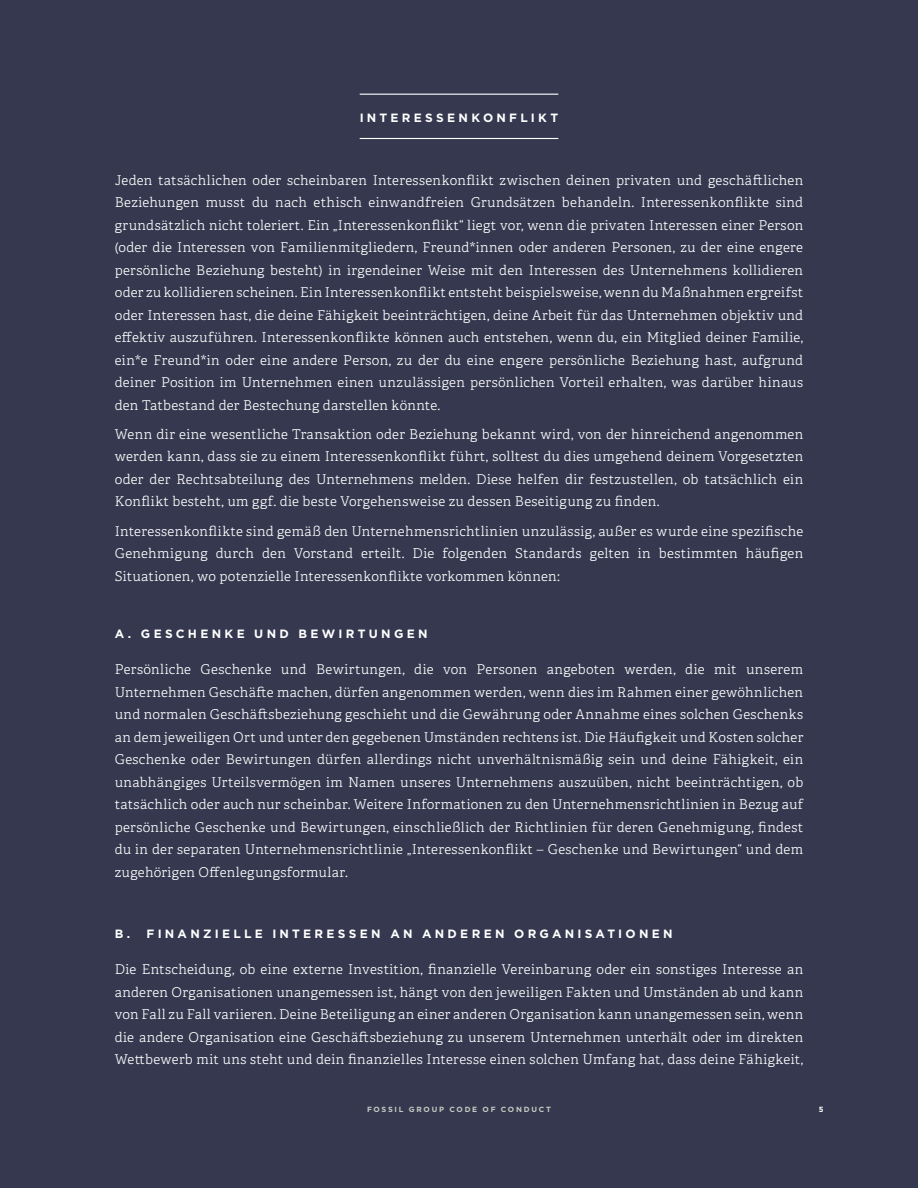
<style>
.page{position:relative;width:918px;height:1188px;background:#36384f}
.page>*{position:absolute;margin:0;border:0;box-sizing:border-box;transform-origin:0 0}
.t1{font:300 13.5px/22.5px "Adelle";letter-spacing:.025em;color:#fff;text-align:justify}
.Indent{font:700 12px "Gotham";letter-spacing:.275em;color:#fff}
.Centered_Headline{font:700 12px "Gotham";letter-spacing:.275em;color:#fff}
.Header_Footer{font:700 7.5px "Gotham";letter-spacing:.23em;color:#c7c9c1}
.Header_Footer-2{font:700 7.5px "Gotham";color:#fff}
</style>
<div class="page">
<hr style="left:360px;top:94px;width:198px;height:1px;background:#fff">
<hr style="left:360px;top:138px;width:198px;height:1px;background:#fff">
<p class="Centered_Headline" style="left:360px;top:110px;width:200px">INTERESSENKONFLIKT</p>
<p class="t1" style="left:115px;top:169px;width:690px">Jeden tatsächlichen oder scheinbaren Interessenkonflikt zwischen deinen privaten und geschäftlichen Beziehungen musst du nach ethisch einwandfreien Grundsätzen behandeln. Interessenkonflikte sind grundsätzlich nicht toleriert. Ein „Interessenkonflikt“ liegt vor, wenn die privaten Interessen einer Person (oder die Interessen von Familienmitgliedern, Freund*innen oder anderen Personen, zu der eine engere persönliche Beziehung besteht) in irgendeiner Weise mit den Interessen des Unternehmens kollidieren oder zu kollidieren scheinen. Ein Interessenkonflikt entsteht beispielsweise, wenn du Maßnahmen ergreifst oder Interessen hast, die deine Fähigkeit beeinträchtigen, deine Arbeit für das Unternehmen objektiv und effektiv auszuführen. Interessenkonflikte können auch entstehen, wenn du, ein Mitglied deiner Familie, ein*e Freund*in oder eine andere Person, zu der du eine engere persönliche Beziehung hast, aufgrund deiner Position im Unternehmen einen unzulässigen persönlichen Vorteil erhalten, was darüber hinaus den Tatbestand der Bestechung darstellen könnte.</p>
<p class="t1" style="left:115px;top:423px;width:690px">Wenn dir eine wesentliche Transaktion oder Beziehung bekannt wird, von der hinreichend angenommen werden kann, dass sie zu einem Interessenkonflikt führt, solltest du dies umgehend deinem Vorgesetzten oder der Rechtsabteilung des Unternehmens melden. Diese helfen dir festzustellen, ob tatsächlich ein Konflikt besteht, um ggf. die beste Vorgehensweise zu dessen Beseitigung zu finden.</p>
<p class="t1" style="left:115px;top:520px;width:690px">Interessenkonflikte sind gemäß den Unternehmensrichtlinien unzulässig, außer es wurde eine spezifische Genehmigung durch den Vorstand erteilt. Die folgenden Standards gelten in bestimmten häufigen Situationen, wo potenzielle Interessenkonflikte vorkommen können:</p>
<p class="Indent" style="left:115px;top:626px;width:314px">A. GESCHENKE UND BEWIRTUNGEN</p>
<p class="t1" style="left:115px;top:659px;width:690px">Persönliche Geschenke und Bewirtungen, die von Personen angeboten werden, die mit unserem Unternehmen Geschäfte machen, dürfen angenommen werden, wenn dies im Rahmen einer gewöhnlichen und normalen Geschäftsbeziehung geschieht und die Gewährung oder Annahme eines solchen Geschenks an dem jeweiligen Ort und unter den gegebenen Umständen rechtens ist. Die Häufigkeit und Kosten solcher Geschenke oder Bewirtungen dürfen allerdings nicht unverhältnismäßig sein und deine Fähigkeit, ein unabhängiges Urteilsvermögen im Namen unseres Unternehmens auszuüben, nicht beeinträchtigen, ob tatsächlich oder auch nur scheinbar. Weitere Informationen zu den Unternehmensrichtlinien in Bezug auf persönliche Geschenke und Bewirtungen, einschließlich der Richtlinien für deren Genehmigung, findest du in der separaten Unternehmensrichtlinie „Interessenkonflikt – Geschenke und Bewirtungen“ und dem zugehörigen Offenlegungsformular.</p>
<p class="Indent" style="left:115px;top:926px;width:559px">B. FINANZIELLE INTERESSEN AN ANDEREN ORGANISATIONEN</p>
<p class="t1" style="left:115px;top:959px;width:690px">Die Entscheidung, ob eine externe Investition, finanzielle Vereinbarung oder ein sonstiges Interesse an anderen Organisationen unangemessen ist, hängt von den jeweiligen Fakten und Umständen ab und kann von Fall zu Fall variieren. Deine Beteiligung an einer anderen Organisation kann unangemessen sein, wenn die andere Organisation eine Geschäftsbeziehung zu unserem Unternehmen unterhält oder im direkten Wettbewerb mit uns steht und dein finanzielles Interesse einen solchen Umfang hat, dass deine Fähigkeit,</p>
<p class="Header_Footer" style="left:367px;top:1104px;width:185px">FOSSIL GROUP CODE OF CONDUCT</p>
<p class="Header_Footer-2" style="left:819px;top:1104px;width:6px">5</p>
</div>
